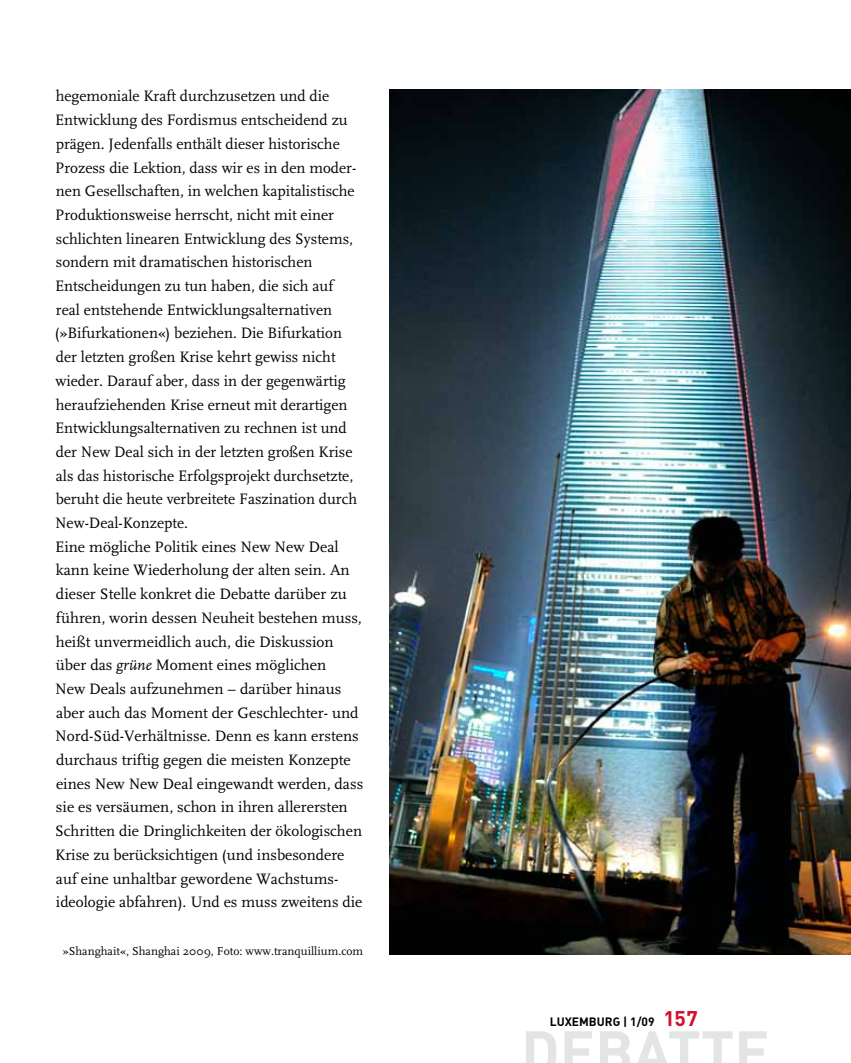
<style>
.page{position:relative;width:851px;height:1063px;background:#fff}
.page>*{position:absolute;margin:0;border:0;box-sizing:border-box;transform-origin:0 0}
.t1{font:58.5px "DIN Bold Alternate";color:#e3e4e4}
.t2{font:15.75px/23.7px "FF Scala";color:#000}
.t3{font:12px "FF Scala";color:#000}
.t4{font:12px "DIN Bold Alternate";color:#000}
.s1{font-style:italic}
.s2{font-family:"DIN";font-weight:700}
.s3{font-family:"DIN";font-weight:700;font-size:21px;color:#d40e2a}
</style>
<div class="page">
<img style="left:389px;top:89px;width:461px;height:866px">
<p class="t2" style="left:55px;top:85px;width:310px">hegemoniale Kraft durchzusetzen und die Entwicklung des Fordismus entscheidend zu prägen. Jedenfalls enthält dieser historische Prozess die Lektion, dass wir es in den moder&shy;nen Gesellschaften, in welchen kapitalistische Produktionsweise herrscht, nicht mit einer schlichten linearen Entwicklung des Systems, sondern mit dramatischen historischen Entscheidungen zu tun haben, die sich auf<br>real entstehende Entwicklungsalternativen (»Bifurkationen«) beziehen. Die Bifurkation der letzten großen Krise kehrt gewiss nicht wieder. Darauf aber, dass in der gegenwärtig heraufziehenden Krise erneut mit derartigen Entwicklungsalternativen zu rechnen ist und der New Deal sich in der letzten großen Krise als das historische Erfolgsprojekt durchsetzte, beruht die heute verbreitete Faszination durch New-Deal-Konzepte.<br>Eine mögliche Politik eines New New Deal kann keine Wiederholung der alten sein. An dieser Stelle konkret die Debatte darüber zu führen, worin dessen Neuheit bestehen muss, heißt unvermeidlich auch, die Diskussion über das <span class="s1">grüne</span> Moment eines möglichen<br>New Deals aufzunehmen – darüber hinaus aber auch das Moment der Geschlechter- und Nord-Süd-Verhältnisse. Denn es kann erstens durchaus triftig gegen die meisten Konzepte eines New New Deal eingewandt werden, dass sie es versäumen, schon in ihren allerersten Schritten die Dringlichkeiten der ökologischen Krise zu berücksichtigen (und insbesondere auf eine unhaltbar gewordene Wachstums&shy;ideologie abfahren). Und es muss zweitens die</p>
<p class="t3" style="left:63px;top:944px;width:302px">»Shanghait«, Shanghai 2009, Foto: www.tranquillium.com</p>
<p class="t4" style="left:550px;top:1014px;width:149px">LUXEMBURG | <span class="s2">1</span>/<span class="s2">09</span> <span class="s3">157</span></p>
<h1 class="t1" style="left:521px;top:1014px;width:250px">DEBATTE</h1>
</div>
